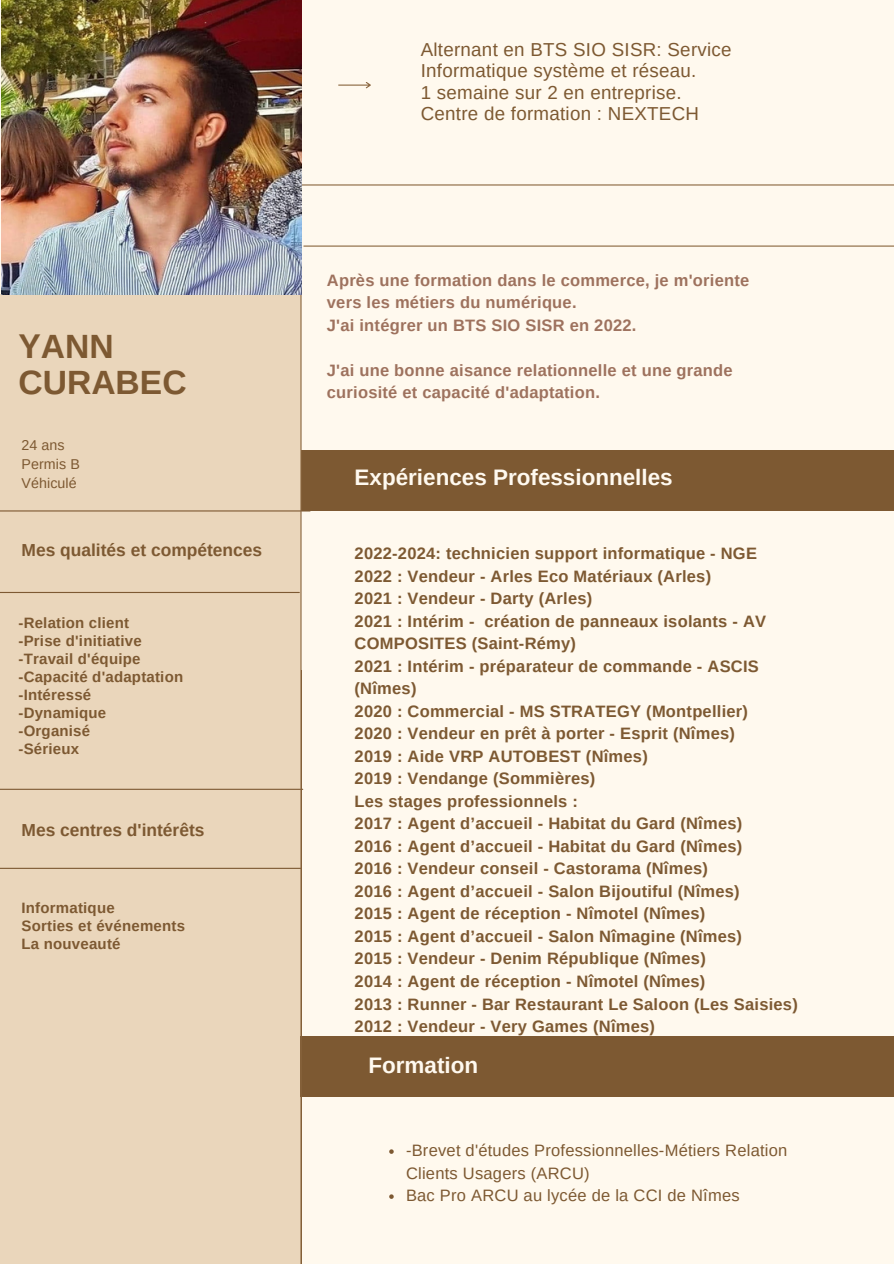
<style>
.page{position:relative;width:894px;height:1264px;background:#fff}
.page>*{position:absolute;margin:0;border:0;box-sizing:border-box;transform-origin:0 0}
.t1{font:700 33.6px/36px "Arimo";color:#7d5932}
.t2{font:700 22.5px "Arimo";color:#fff9ef}
.t3{font:18.75px/21.3px "Arimo";letter-spacing:.015em;color:#7d5932}
.t4{font:700 17.4px "Arimo";color:#7d5932}
.t5{font:700 16.5px/22.5px "Arimo";letter-spacing:.015em;color:#7d5932}
.t6{font:700 16.5px/22.5px "Arimo";letter-spacing:.015em;color:#9e725e}
.t7{font:16.5px/22.5px "Arimo";letter-spacing:.015em;color:#7d5932}
.t8{font:700 15px/18px "Arimo";letter-spacing:.015em;color:#7d5932}
.t9{font:14.25px "Arimo";letter-spacing:.005em;color:#7d5932}
</style>
<div class="page">
<div style="left:0;top:0;width:893px;height:1263px;background:#fff9ee"></div>
<div style="left:298px;top:450px;width:595px;height:61px;background:#7d5932"></div>
<div style="left:0;top:294px;width:301px;height:969px;background:#ead6bb"></div>
<div style="left:300px;top:1036px;width:593px;height:60px;background:#7d5932"></div>
<hr style="left:0;top:592px;width:299px;height:1px;background:#7d5932">
<hr style="left:0;top:510px;width:310px;height:1px;background:#7d5932">
<hr style="left:276px;top:184px;width:617px;height:1px;background:#8a663f">
<hr style="left:0;top:788px;width:302px;height:1px;background:#7d5932">
<hr style="left:304px;top:245px;width:589px;height:2px;background:#8a663f">
<hr style="left:0;top:867px;width:301px;height:1px;background:#7d5932">
<hr style="left:300px;top:0;width:1px;height:1263px;background:#8a663f">
<svg style="left:338px;top:82px;width:33px;height:6px"></svg>
<img style="left:1px;top:0;width:301px;height:295px">
<svg style="left:389px;top:1149px;width:4px;height:4px"></svg>
<svg style="left:389px;top:1194px;width:4px;height:4px"></svg>
<h1 class="t1" style="left:18px;top:328px;width:170px">YANN<br>CURABEC</h1>
<h3 class="t9" style="left:22px;top:437px;width:45px">24 ans</h3>
<h5 class="t9" style="left:22px;top:456px;width:60px">Permis B</h5>
<h2 class="t9" style="left:22px;top:475px;width:57px">Véhiculé</h2>
<h5 class="t4" style="left:22px;top:540px;width:242px">Mes qualités et compétences</h5>
<h5 class="t8" style="left:18px;top:613px;width:166px">-Relation client<br>-Prise d'initiative -Travail d'équipe -Capacité d'adaptation -Intéressé<br>-Dynamique<br>-Organisé</h5>
<p class="t8" style="left:18px;top:739px;width:62px">-Sérieux</p>
<h4 class="t4" style="left:22px;top:820px;width:184px">Mes centres d'intérêts</h4>
<h3 class="t8" style="left:22px;top:898px;width:165px">Informatique<br>Sorties et événements<br>La nouveauté</h3>
<p class="t3" style="left:420px;top:39px;width:312px">Alternant en BTS SIO SISR: Service<br>Informatique système et réseau.<br>1 semaine sur 2 en entreprise.<br>Centre de formation : NEXTECH</p>
<h2 class="t6" style="left:327px;top:268px;width:424px">Après une formation dans le commerce, je m'oriente vers les métiers du numérique.<br>J'ai intégrer un BTS SIO SISR en 2022.</h2>
<p class="t6" style="left:327px;top:358px;width:407px">J'ai une bonne aisance relationnelle et une grande curiosité et capacité d'adaptation.</p>
<h5 class="t2" style="left:354px;top:464px;width:319px">Expériences Professionnelles</h5>
<p class="t5" style="left:354px;top:542px;width:444px">2022-2024: technicien support informatique - NGE 2022 : Vendeur - Arles Eco Matériaux (Arles)<br>2021 : Vendeur - Darty (Arles)<br>2021 : Intérim - création de panneaux isolants - AV COMPOSITES (Saint-Rémy)<br>2021 : Intérim - préparateur de commande - ASCIS (Nîmes)<br>2020 : Commercial - MS STRATEGY (Montpellier)<br>2020 : Vendeur en prêt à porter - Esprit (Nîmes)<br>2019 : Aide VRP AUTOBEST (Nîmes)<br>2019 : Vendange (Sommières)<br>Les stages professionnels :<br>2017 : Agent d’accueil - Habitat du Gard (Nîmes)<br>2016 : Agent d’accueil - Habitat du Gard (Nîmes)<br>2016 : Vendeur conseil - Castorama (Nîmes)<br>2016 : Agent d’accueil - Salon Bijoutiful (Nîmes)<br>2015 : Agent de réception - Nîmotel (Nîmes)<br>2015 : Agent d’accueil - Salon Nîmagine (Nîmes)<br>2015 : Vendeur - Denim République (Nîmes)<br>2014 : Agent de réception - Nîmotel (Nîmes)<br>2013 : Runner - Bar Restaurant Le Saloon (Les Saisies)<br>2012 : Vendeur - Very Games (Nîmes)</p>
<h5 class="t2" style="left:368px;top:1052px;width:111px">Formation</h5>
<p class="t7" style="left:406px;top:1139px;width:383px">-Brevet d'études Professionnelles-Métiers Relation<br>Clients Usagers (ARCU)</p>
<p class="t7" style="left:406px;top:1184px;width:335px">Bac Pro ARCU au lycée de la CCI de Nîmes</p>
</div>
